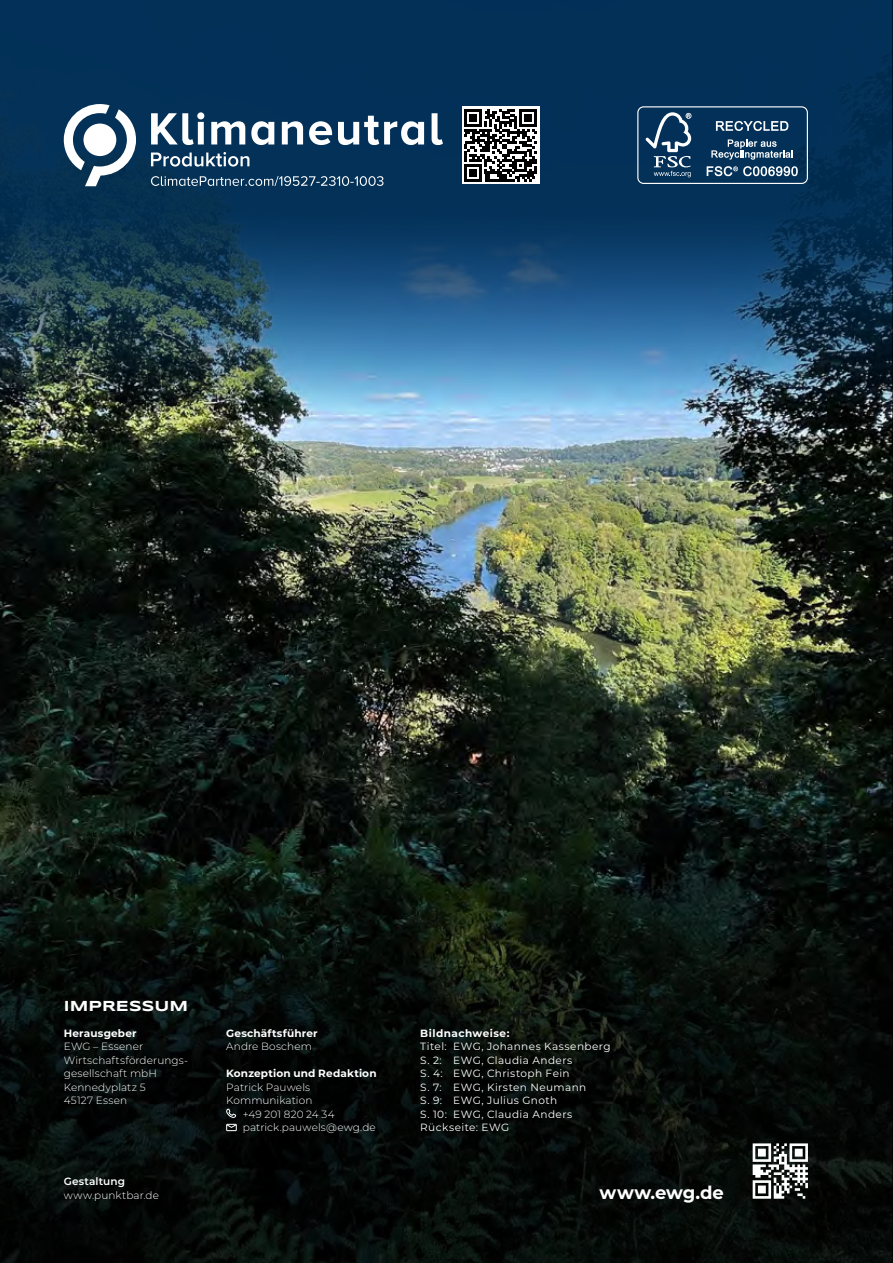
<style>
.page{position:relative;width:893px;height:1263px;background:#fff}
.page>*{position:absolute;margin:0;border:0;box-sizing:border-box;transform-origin:0 0}
.t1{font:700 18px "Montserrat";letter-spacing:-.005em;color:#fff}
.t2{font:700 15px "Syncopate";letter-spacing:.005em;color:#fff}
.t3{font:300 10.5px/13.5px "Montserrat";letter-spacing:.01em;color:#fff}
.t4{font:10.5px/13.5px "Montserrat";letter-spacing:.04em;color:#fff}
.t5{font:700 10.5px "Montserrat";letter-spacing:.015em;color:#fff}
.t6{font:700 10.5px "Montserrat";letter-spacing:.045em;color:#fff}
.t7{font:600 10.5px "Montserrat";letter-spacing:.01em;color:#fff}
</style>
<div class="page">
<img style="left:0;top:440px;width:892px;height:381px">
<svg style="left:0;top:821px;width:892px;height:442px;background:#070e0a"></svg>
<img style="left:0;top:0;width:892px;height:440px">
<svg style="left:637px;top:106px;width:171px;height:78px;background:#2d5273"></svg>
<svg style="left:151px;top:112px;width:53px;height:33px"></svg>
<svg style="left:211px;top:121px;width:34px;height:23px"></svg>
<svg style="left:251px;top:121px;width:23px;height:24px"></svg>
<svg style="left:282px;top:121px;width:21px;height:23px"></svg>
<svg style="left:309px;top:121px;width:23px;height:24px"></svg>
<svg style="left:338px;top:116px;width:86px;height:29px"></svg>
<svg style="left:432px;top:113px;width:11px;height:32px"></svg>
<svg style="left:64px;top:104px;width:72px;height:82px"></svg>
<svg style="left:462px;top:107px;width:77px;height:77px"></svg>
<svg style="left:465px;top:109px;width:72px;height:72px"></svg>
<svg style="left:151px;top:152px;width:98px;height:15px"></svg>
<svg style="left:151px;top:176px;width:232px;height:10px;background:#446682"></svg>
<svg style="left:226px;top:1108px;width:11px;height:10px"></svg>
<svg style="left:228px;top:1126px;width:7px;height:2px"></svg>
<div style="left:226px;top:1124px;width:11px;height:7px;border:1px solid #fff"></div>
<svg style="left:753px;top:1143px;width:55px;height:56px"></svg>
<hr style="left:892px;top:0;width:1px;height:1263px;background:#000">
<h2 class="t2" style="left:64px;top:997px;width:126px">IMPRESSUM</h2>
<p class="t5" style="left:64px;top:1025px;width:74px">Herausgeber</p>
<p class="t3" style="left:64px;top:1039px;width:126px">EWG – Essener<br>Wirtschaftsförderungs&shy;gesellschaft mbH<br>Kennedyplatz 5<br>45127 Essen</p>
<p class="t7" style="left:64px;top:1174px;width:63px">Gestaltung</p>
<p class="t3" style="left:64px;top:1188px;width:97px">www.punktbar.de</p>
<p class="t5" style="left:226px;top:1025px;width:93px">Geschäftsführer</p>
<p class="t3" style="left:226px;top:1039px;width:87px">Andre Boschem</p>
<p class="t5" style="left:226px;top:1066px;width:152px">Konzeption und Redaktion</p>
<p class="t3" style="left:226px;top:1080px;width:85px">Patrick Pauwels</p>
<p class="t3" style="left:226px;top:1093px;width:88px">Kommunikation</p>
<p class="t3" style="left:243px;top:1107px;width:93px">+49 201 820 24 34</p>
<p class="t3" style="left:243px;top:1120px;width:135px">patrick.pauwels@ewg.de</p>
<p class="t6" style="left:420px;top:1025px;width:91px">Bildnachweise:</p>
<p class="t4" style="left:420px;top:1039px;width:192px">Titel: EWG, Johannes Kassenberg<br>S. 2: EWG, Claudia Anders<br>S. 4: EWG, Christoph Fein<br>S. 7: EWG, Kirsten Neumann<br>S. 9: EWG, Julius Gnoth<br>S. 10: EWG, Claudia Anders<br>Rückseite: EWG</p>
<h1 class="t1" style="left:600px;top:1179px;width:126px">www.ewg.de</h1>
</div>
